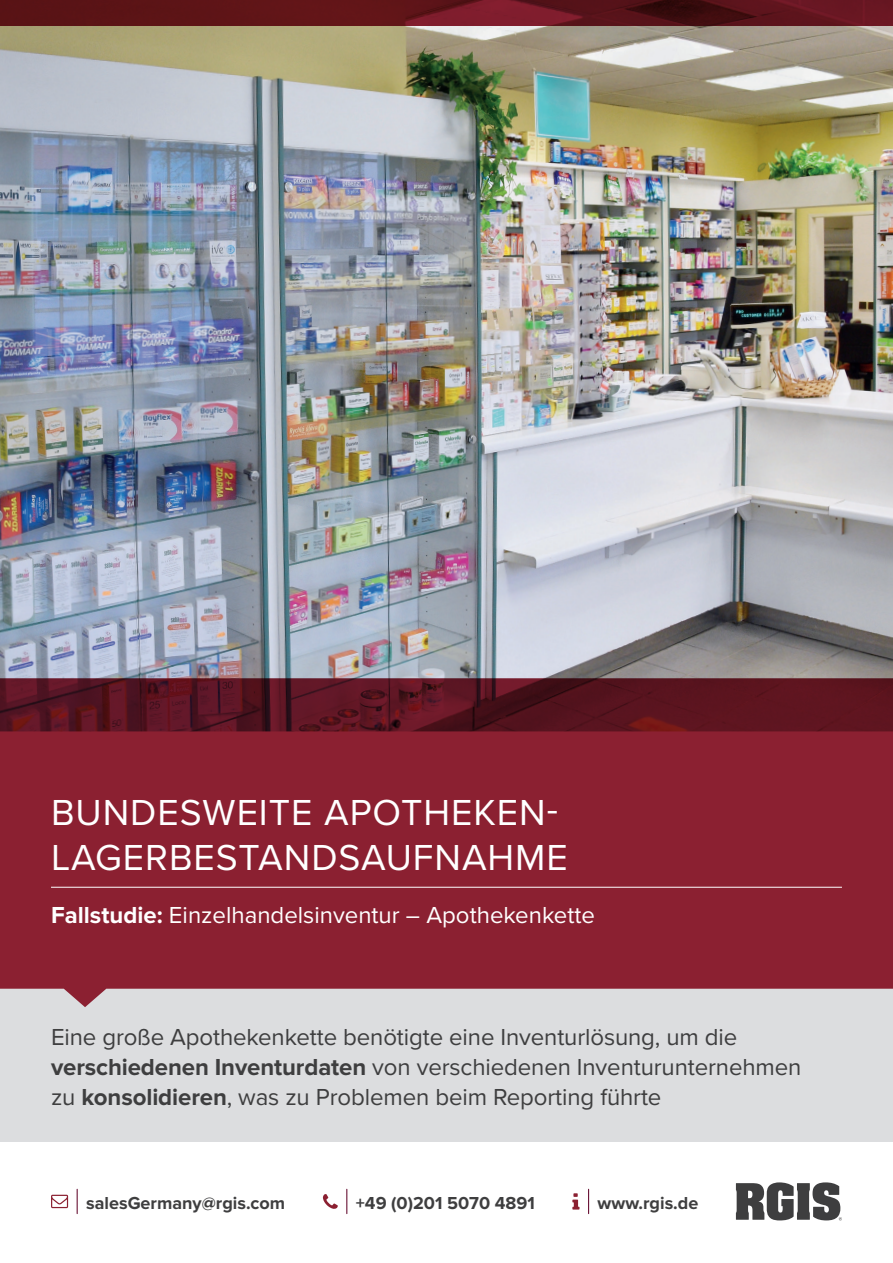
<style>
.page{position:relative;width:893px;height:1263px;background:#fff}
.page>*{position:absolute;margin:0;border:0;box-sizing:border-box;transform-origin:0 0}
.t1{font:37.5px/45px "Proxima Nova";letter-spacing:.025em;color:#fff}
.t2{font:24px/30px "Proxima Nova";letter-spacing:-.005em;color:#3e3e3f}
.t3{font:24px "Proxima Nova";color:#fff}
.t4{font:700 18px "Proxima Nova";color:#3e3e3f}
.s1{font-weight:700}
</style>
<div class="page">
<svg style="left:588px;top:1189px;width:1px;height:24px"></svg>
<svg style="left:572px;top:1193px;width:7px;height:16px"></svg>
<svg style="left:77px;top:1189px;width:1px;height:24px"></svg>
<svg style="left:51px;top:1195px;width:17px;height:13px"></svg>
<svg style="left:346px;top:1189px;width:1px;height:24px"></svg>
<svg style="left:323px;top:1194px;width:15px;height:15px"></svg>
<svg style="left:736px;top:1182px;width:106px;height:38px"></svg>
<div style="left:0;top:989px;width:893px;height:153px;background:#dcdddf"></div>
<svg style="left:0;top:731px;width:893px;height:276px;fill:#8b2031"></svg>
<hr style="left:51px;top:887px;width:791px;height:1px;background:#fff">
<img style="left:0;top:26px;width:893px;height:705px">
<svg style="left:0;top:0;width:893px;height:26px;fill:#5e1418"></svg>
<h1 class="t1" style="left:51px;top:788px;width:518px">BUNDESWEITE APOTHEKEN-<br>LAGERBESTANDSAUFNAHME</h1>
<p class="t3" style="left:51px;top:897px;width:545px"><span class="s1">Fallstudie:</span> Einzelhandelsinventur – Apothekenkette</p>
<p class="t2" style="left:51px;top:1021px;width:752px">Eine große Apothekenkette benötigte eine Inventurlösung, um die <span class="s1">verschiedenen Inventurdaten</span> von verschiedenen Inventurunternehmen zu <span class="s1">konsolidieren</span>, was zu Problemen beim Reporting führte</p>
<p class="t4" style="left:86px;top:1192px;width:201px">salesGermany@rgis.com</p>
<p class="t4" style="left:356px;top:1192px;width:180px">+49 (0)201 5070 4891</p>
<p class="t4" style="left:598px;top:1192px;width:102px">www.rgis.de</p>
</div>
